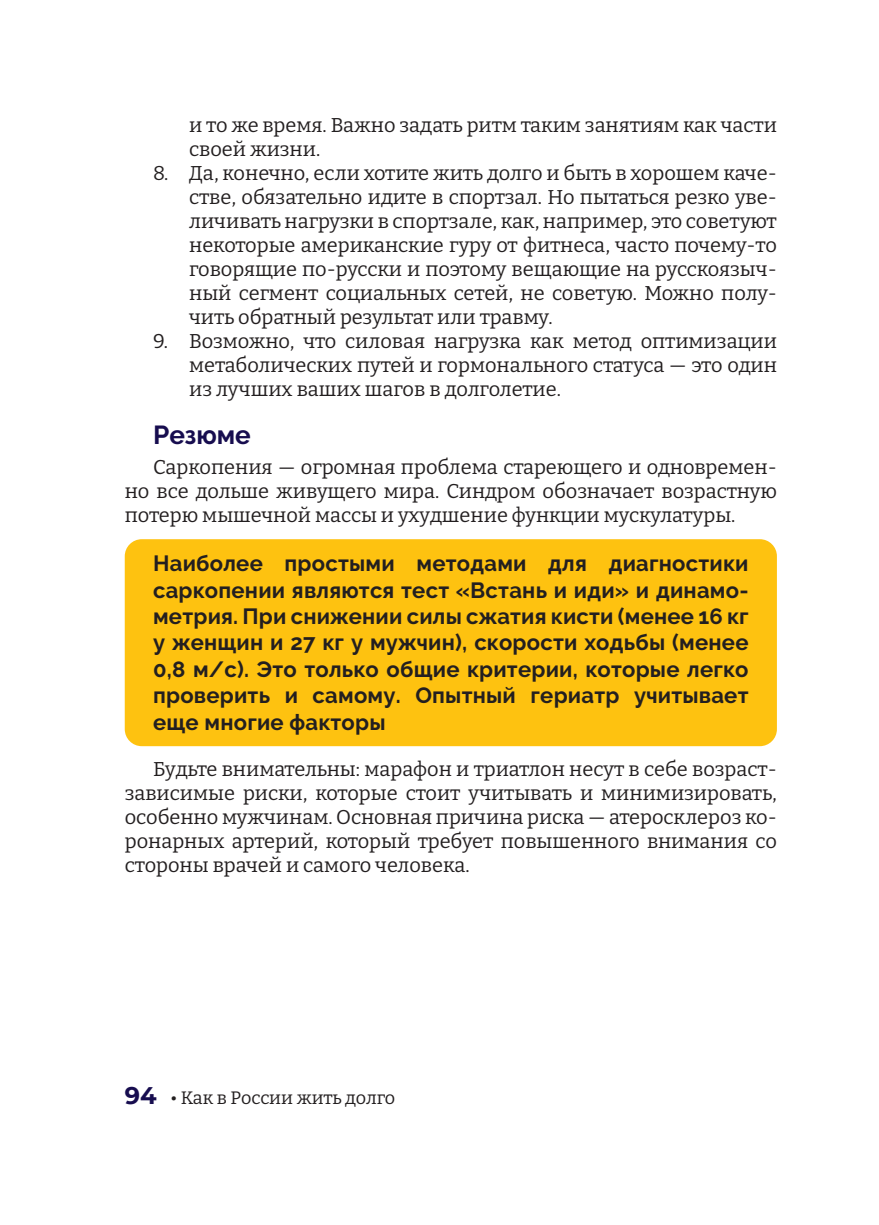
<style>
.page{position:relative;width:879px;height:1225px;background:#fff}
.page>*{position:absolute;margin:0;border:0;box-sizing:border-box;transform-origin:0 0}
.t1{font:700 26px "Raleway";color:#170d4f}
.t2{font:700 22px/26.4px "Raleway";letter-spacing:.01em;color:#231f20;text-align:justify}
.t3{font:20px/24px "Bitter";color:#231f20;text-align:justify}
.t4{font:18px "Bitter";letter-spacing:-.015em;color:#231f20}
.s1{font-family:"Montserrat";font-weight:700;font-size:24px;color:#170d4f}
</style>
<div class="page">
<div style="left:125px;top:539px;width:652px;height:207px;background:#fec210;border-radius:17px"></div>
<p class="t3" style="left:189px;top:113px;width:589px">и то же время. Важно задать ритм таким занятиям как части своей жизни.</p>
<p class="t3" style="left:189px;top:161px;width:589px;text-indent:-36px">8. Да, конечно, если хотите жить долго и быть в хорошем каче&shy;стве, обязательно идите в спортзал. Но пытаться резко уве&shy;личивать нагрузки в спортзале, как, например, это советуют некоторые американские гуру от фитнеса, часто почему-то говорящие по-русски и поэтому вещающие на русскоязыч&shy;ный сегмент социальных сетей, не советую. Можно полу&shy;чить обратный результат или травму.</p>
<p class="t3" style="left:189px;top:329px;width:589px;text-indent:-36px">9. Возможно, что силовая нагрузка как метод оптимизации метаболических путей и гормонального статуса — это один из лучших ваших шагов в долголетие.</p>
<p class="t1" style="left:153px;top:420px;width:99px">Резюме</p>
<p class="t3" style="left:125px;top:455px;width:653px;text-indent:28px">Саркопения — огромная проблема стареющего и одновремен&shy;но все дольше живущего мира. Синдром обозначает возрастную потерю мышечной массы и ухудшение функции мускулатуры.</p>
<p class="t2" style="left:153px;top:550px;width:597px">Наиболее простыми методами для диагностики саркопении являются тест «Встань и иди» и динамо&shy;метрия. При снижении силы сжатия кисти (менее 16 кг у женщин и 27 кг у мужчин), скорости ходьбы (менее 0,8 м/с). Это только общие критерии, которые легко проверить и самому. Опытный гериатр учитывает еще многие факторы</p>
<p class="t3" style="left:125px;top:757px;width:653px;text-indent:28px">Будьте внимательны: марафон и триатлон несут в себе возраст&shy;зависимые риски, которые стоит учитывать и минимизировать, особенно мужчинам. Основная причина риска — атеросклероз ко&shy;ронарных артерий, который требует повышенного внимания со стороны врачей и самого человека.</p>
<p class="t4" style="left:125px;top:1087px;width:272px"><span class="s1">94</span> • Как в России жить долго</p>
</div>
